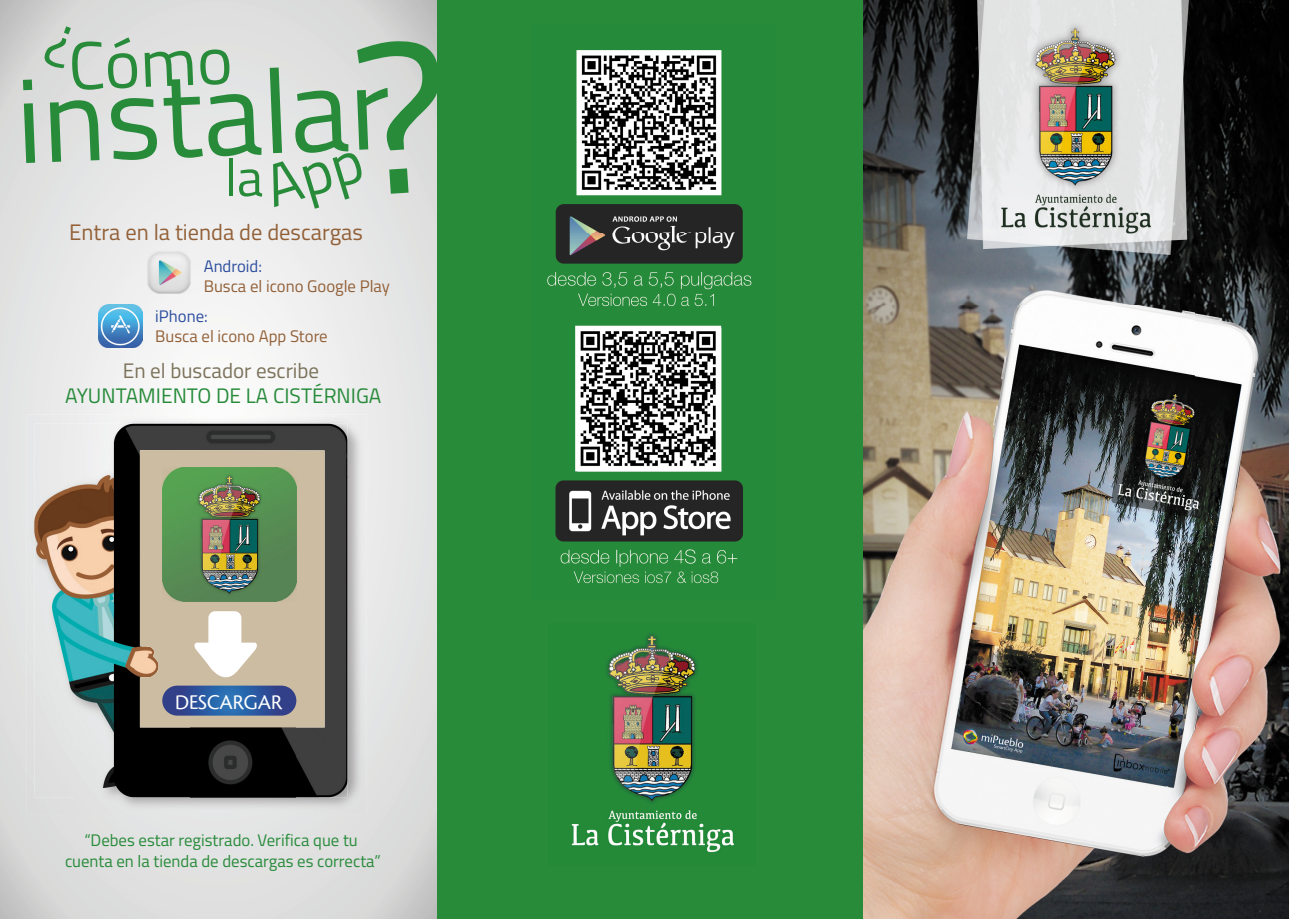
<style>
.page{position:relative;width:1289px;height:919px;background:#fff}
.page>*{position:absolute;margin:0;border:0;box-sizing:border-box;transform-origin:0 0}
.t1{font:118.8px "Titillium Web";color:#278b3a}
.t2{font:67.65px "Titillium Web";color:#278b3a}
.t3{font:52.2px "Titillium Web";color:#278b3a}
.t4{font:22.5px "Titillium Web";color:#926037}
.t5{font:21.9px "Cronos Display";color:#fff}
.t6{font:21px "Titillium Web";color:#278b3a}
.t7{font:21px "Titillium Web";color:#7b725a}
.t8{font:16.65px/20.1px "Titillium Web";color:#278b3a;text-align:center}
.t9{font:16.65px "Titillium Web";color:#926037}
.t10{font:16.65px "Titillium Web";color:#2c4e9e}
</style>
<div class="page">
<svg style="left:0;top:0;width:437px;height:918px;background:#e3e4e4"></svg>
<img style="left:27px;top:414px;width:340px;height:50px">
<div style="left:27px;top:464px;width:48px;height:350px;background:#e1e1e1"></div>
<img style="left:319px;top:464px;width:48px;height:350px">
<img style="left:75px;top:797px;width:244px;height:17px">
<img style="left:34px;top:423px;width:156px;height:374px">
<img style="left:190px;top:423px;width:157px;height:53px">
<img style="left:296px;top:476px;width:51px;height:321px">
<img style="left:190px;top:727px;width:106px;height:70px">
<div style="left:140px;top:450px;width:184px;height:277px;background:#ccbca1"></div>
<img style="left:863px;top:0;width:425px;height:918px">
<div style="left:437px;top:0;width:426px;height:918px;background:#278b3a"></div>
<img style="left:99px;top:304px;width:43px;height:43px">
<img style="left:148px;top:251px;width:43px;height:43px">
<img style="left:162px;top:467px;width:134px;height:134px">
<svg style="left:162px;top:685px;width:134px;height:30px;background:#30579c"></svg>
<div style="left:208px;top:611px;width:33px;height:40px;background:#fff;border-radius:7px"></div>
<svg style="left:192px;top:642px;width:67px;height:38px"></svg>
<img style="left:547px;top:50px;width:205px;height:534px">
<img style="left:571px;top:634px;width:165px;height:219px">
<svg style="left:262px;top:39px;width:175px;height:170px;background:#dfe0e0"></svg>
<div style="left:42px;top:23px;width:35px;height:47px;background:#d9dad9"></div>
<h2 class="t2" style="left:67px;top:16px;width:166px;rotate:-2deg">Cómo</h2>
<h1 class="t1" style="left:13px;top:34px;width:376px;rotate:-2deg">instalar</h1>
<h3 class="t3" style="left:225px;top:139px;width:40px">la</h3>
<h3 class="t4" style="left:69px;top:215px;width:295px">Entra en la tienda de descargas</h3>
<p class="t10" style="left:204px;top:254px;width:60px">Android:</p>
<p class="t9" style="left:204px;top:274px;width:188px">Busca el icono Google Play</p>
<p class="t10" style="left:155px;top:304px;width:54px">iPhone:</p>
<p class="t9" style="left:155px;top:324px;width:174px">Busca el icono App Store</p>
<p class="t7" style="left:123px;top:355px;width:198px">En el buscador escribe</p>
<p class="t6" style="left:65px;top:380px;width:318px">AYUNTAMIENTO DE LA CISTÉRNIGA</p>
<h3 class="t5" style="left:175px;top:690px;width:109px">DESCARGAR</h3>
<p class="t8" style="left:65px;top:829px;width:317px">“Debes estar registrado. Verifica que tu cuenta en la tienda de descargas es correcta”</p>
</div>
